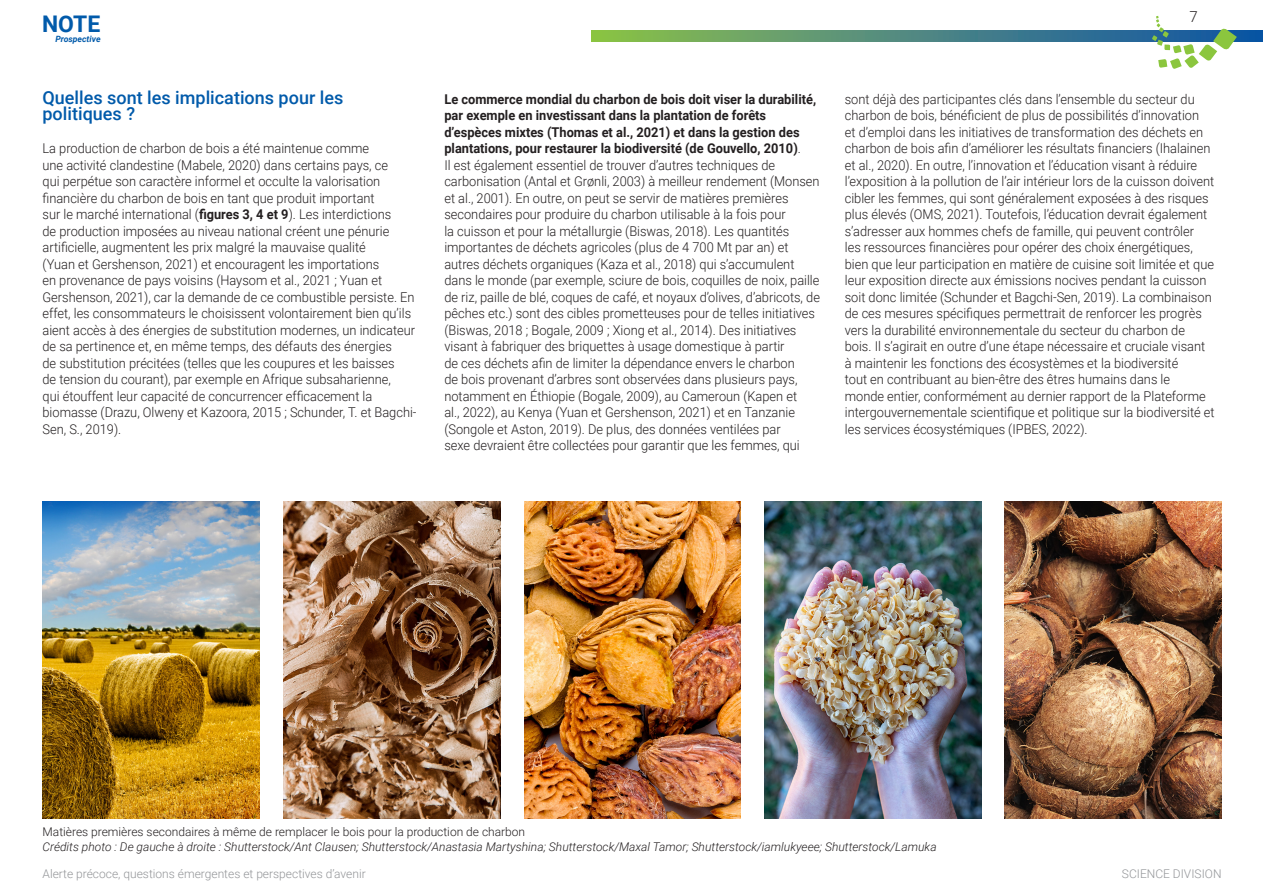
<style>
.page{position:relative;width:1263px;height:893px;background:#fff}
.page>*{position:absolute;margin:0;border:0;box-sizing:border-box;transform-origin:0 0}
.t1{font:700 22.95px "Roboto";color:#015aaa}
.FB_Header_2{font:500 18px/16.5px "Roboto";color:#015aaa}
.t2{font:300 15px "Roboto";color:#231f20}
.FB_Body{font:300 13.5px/16.5px "Roboto";color:#231f20;scale:.95 1}
.FB_Section_heading{font:italic 300 12px "Roboto";color:#231f20}
.FB_Section_heading-2{font:300 12px "Roboto";color:#231f20}
.t3{font:300 12px "Roboto";color:#939598}
.t4{font:italic 700 8.7px "Roboto";color:#015aaa}
.s1{font-weight:700}
</style>
<div class="page">
<svg style="left:591px;top:30px;width:672px;height:12px;background:#548e78"></svg>
<svg style="left:1152px;top:16px;width:85px;height:53px"></svg>
<img style="left:284px;top:502px;width:216px;height:317px">
<img style="left:43px;top:502px;width:216px;height:317px">
<img style="left:524px;top:502px;width:217px;height:317px">
<img style="left:765px;top:502px;width:216px;height:317px">
<img style="left:1005px;top:502px;width:216px;height:317px">
<h1 class="t1" style="left:42px;top:8px;width:60px">NOTE</h1>
<p class="t4" style="left:55px;top:33px;width:47px">Prospective</p>
<p class="FB_Header_2" style="left:43px;top:88px;width:302px">Quelles sont les implications pour les politiques ?</p>
<p class="FB_Body" style="left:43px;top:139px;width:395px">La production de charbon de bois a été maintenue comme<br>une activité clandestine (Mabele, 2020) dans certains pays, ce<br>qui perpétue son caractère informel et occulte la valorisation financière du charbon de bois en tant que produit important<br>sur le marché international (<span class="s1">figures 3, 4 et 9</span>). Les interdictions<br>de production imposées au niveau national créent une pénurie artificielle, augmentent les prix malgré la mauvaise qualité<br>(Yuan et Gershenson, 2021) et encouragent les importations<br>en provenance de pays voisins (Haysom et al., 2021 ; Yuan et Gershenson, 2021), car la demande de ce combustible persiste. En effet, les consommateurs le choisissent volontairement bien qu’ils aient accès à des énergies de substitution modernes, un indicateur de sa pertinence et, en même temps, des défauts des énergies<br>de substitution précitées (telles que les coupures et les baisses<br>de tension du courant), par exemple en Afrique subsaharienne,<br>qui étouffent leur capacité de concurrencer efficacement la biomasse (Drazu, Olweny et Kazoora, 2015 ; Schunder, T. et Bagchi-Sen, S., 2019).</p>
<p class="t2" style="left:1189px;top:6px;width:10px">7</p>
<p class="FB_Body" style="left:444px;top:90px;width:397px"><span class="s1">Le commerce mondial du charbon de bois doit viser la durabilité, par exemple en investissant dans la plantation de forêts d’espèces mixtes (Thomas et al., 2021) et dans la gestion des plantations, pour restaurer la biodiversité (de Gouvello, 2010)</span>.<br>Il est également essentiel de trouver d’autres techniques de carbonisation (Antal et Grønli, 2003) à meilleur rendement (Monsen et al., 2001). En outre, on peut se servir de matières premières secondaires pour produire du charbon utilisable à la fois pour<br>la cuisson et pour la métallurgie (Biswas, 2018). Les quantités importantes de déchets agricoles (plus de 4 700 Mt par an) et autres déchets organiques (Kaza et al., 2018) qui s’accumulent dans le monde (par exemple, sciure de bois, coquilles de noix, paille de riz, paille de blé, coques de café, et noyaux d’olives, d’abricots, de pêches etc.) sont des cibles prometteuses pour de telles initiatives (Biswas, 2018 ; Bogale, 2009 ; Xiong et al., 2014). Des initiatives visant à fabriquer des briquettes à usage domestique à partir<br>de ces déchets afin de limiter la dépendance envers le charbon<br>de bois provenant d’arbres sont observées dans plusieurs pays, notamment en Éthiopie (Bogale, 2009), au Cameroun (Kapen et<br>al., 2022), au Kenya (Yuan et Gershenson, 2021) et en Tanzanie (Songole et Aston, 2019). De plus, des données ventilées par<br>sexe devraient être collectées pour garantir que les femmes, qui</p>
<p class="FB_Body" style="left:845px;top:90px;width:391px">sont déjà des participantes clés dans l’ensemble du secteur du charbon de bois, bénéficient de plus de possibilités d’innovation<br>et d’emploi dans les initiatives de transformation des déchets en charbon de bois afin d’améliorer les résultats financiers (Ihalainen et al., 2020). En outre, l’innovation et l’éducation visant à réduire l’exposition à la pollution de l’air intérieur lors de la cuisson doivent cibler les femmes, qui sont généralement exposées à des risques plus élevés (OMS, 2021). Toutefois, l’éducation devrait également s’adresser aux hommes chefs de famille, qui peuvent contrôler<br>les ressources financières pour opérer des choix énergétiques, bien que leur participation en matière de cuisine soit limitée et que leur exposition directe aux émissions nocives pendant la cuisson soit donc limitée (Schunder et Bagchi-Sen, 2019). La combinaison de ces mesures spécifiques permettrait de renforcer les progrès vers la durabilité environnementale du secteur du charbon de bois. Il s’agirait en outre d’une étape nécessaire et cruciale visant à maintenir les fonctions des écosystèmes et la biodiversité<br>tout en contribuant au bien-être des êtres humains dans le<br>monde entier, conformément au dernier rapport de la Plateforme intergouvernementale scientifique et politique sur la biodiversité et les services écosystémiques (IPBES, 2022).</p>
<p class="FB_Section_heading-2" style="left:43px;top:824px;width:484px">Matières premières secondaires à même de remplacer le bois pour la production de charbon</p>
<p class="FB_Section_heading" style="left:43px;top:838px;width:895px">Crédits photo : De gauche à droite : Shutterstock/Ant Clausen; Shutterstock/Anastasia Martyshina; Shutterstock/Maxal Tamor; Shutterstock/iamlukyeee; Shutterstock/Lamuka</p>
<p class="t3" style="left:43px;top:865px;width:325px">Alerte précoce, questions émergentes et perspectives d’avenir</p>
<p class="t3" style="left:1122px;top:865px;width:101px">SCIENCE DIVISION</p>
</div>
